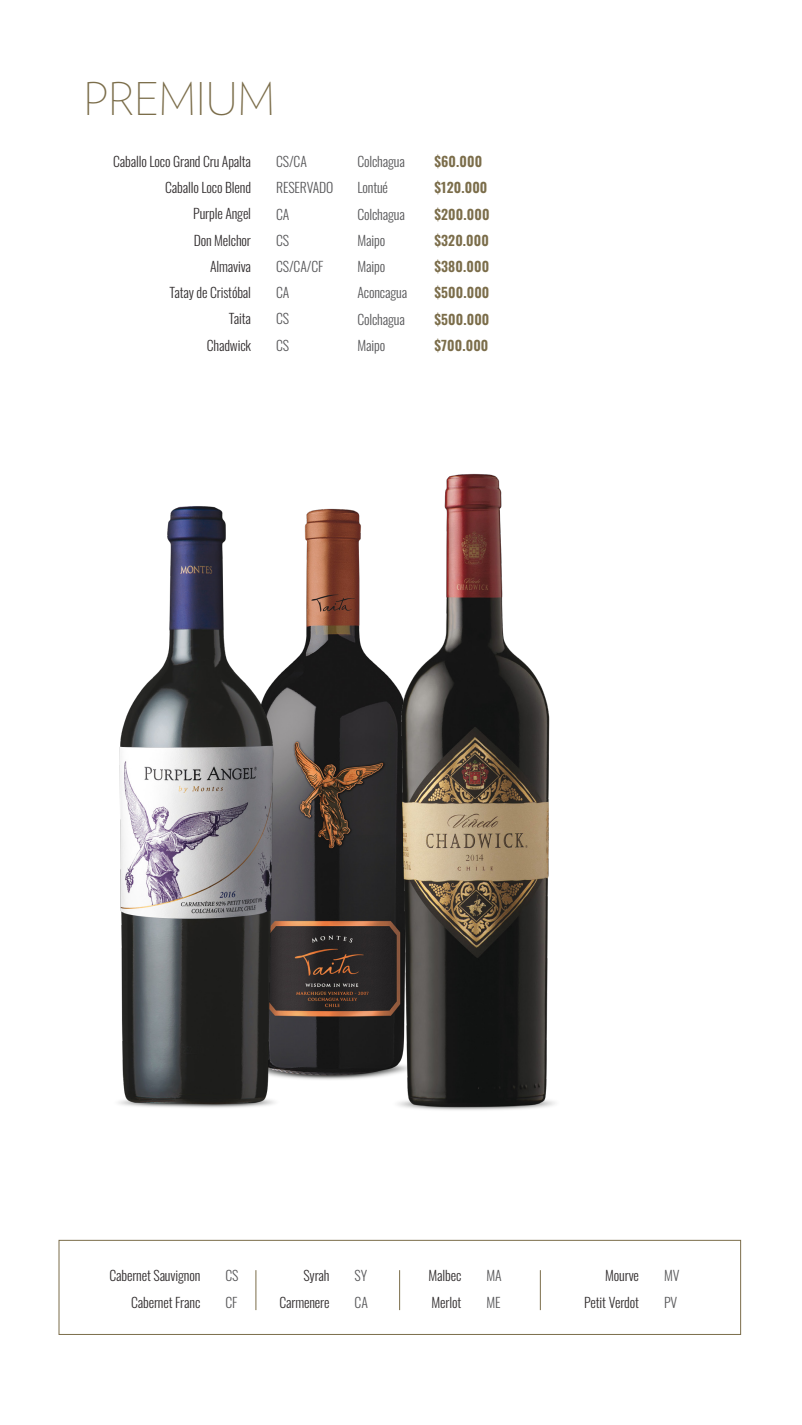
<style>
.page{position:relative;width:802px;height:1425px;background:#fff}
.page>*{position:absolute;margin:0;border:0;box-sizing:border-box;transform-origin:0 0}
.t1{font:200 45px "Verlag";letter-spacing:-.01em;color:#7b6d4a}
.t2{font:300 13.75px/26.2px "Oswald";letter-spacing:-.01em;color:#343031;text-align:right}
.t3{font:300 13.75px/26.2px "Oswald";letter-spacing:-.01em;color:#58585a}
.t4{font:600 13.75px/26.2px "Oswald";letter-spacing:.01em;color:#7b6d4a}
</style>
<div class="page">
<img style="left:323px;top:508px;width:46px;height:572px">
<img style="left:369px;top:473px;width:186px;height:637px">
<img style="left:118px;top:506px;width:205px;height:602px">
<div style="left:59px;top:1240px;width:682px;height:95px;border:1px solid #7b6d4a"></div>
<hr style="left:255px;top:1270px;width:1px;height:40px;background:#7b6d4a">
<hr style="left:399px;top:1270px;width:1px;height:40px;background:#7b6d4a">
<hr style="left:540px;top:1270px;width:1px;height:40px;background:#7b6d4a">
<h1 class="t1" style="left:83px;top:67px;width:193px">PREMIUM</h1>
<p class="t2" style="left:113px;top:147px;width:139px">Caballo Loco Grand Cru Apalta<br>Caballo Loco Blend<br>Purple Angel<br>Don Melchor<br>Almaviva<br>Tatay de Cristóbal<br>Taita<br>Chadwick</p>
<p class="t3" style="left:276px;top:147px;width:59px">CS/CA<br>RESERVADO<br>CA<br>CS<br>CS/CA/CF<br>CA<br>CS<br>CS</p>
<p class="t3" style="left:357px;top:147px;width:51px">Colchagua<br>Lontué<br>Colchagua<br>Maipo<br>Maipo<br>Aconcagua<br>Colchagua<br>Maipo</p>
<p class="t4" style="left:434px;top:149px;width:57px">$60.000 $120.000 $200.000 $320.000 $380.000 $500.000 $500.000 $700.000</p>
<p class="t2" style="left:109px;top:1261px;width:92px">Cabernet Sauvignon<br>Cabernet Franc</p>
<p class="t3" style="left:225px;top:1261px;width:15px">CS<br>CF</p>
<p class="t2" style="left:279px;top:1261px;width:52px">Syrah<br>Carmenere</p>
<p class="t3" style="left:354px;top:1261px;width:15px">SY<br>CA</p>
<p class="t2" style="left:428px;top:1261px;width:34px;text-align:left">Malbec<br>Merlot</p>
<p class="t3" style="left:486px;top:1261px;width:17px">MA<br>ME</p>
<p class="t2" style="left:584px;top:1261px;width:56px">Mourve<br>Petit Verdot</p>
<p class="t3" style="left:664px;top:1261px;width:17px">MV<br>PV</p>
</div>
